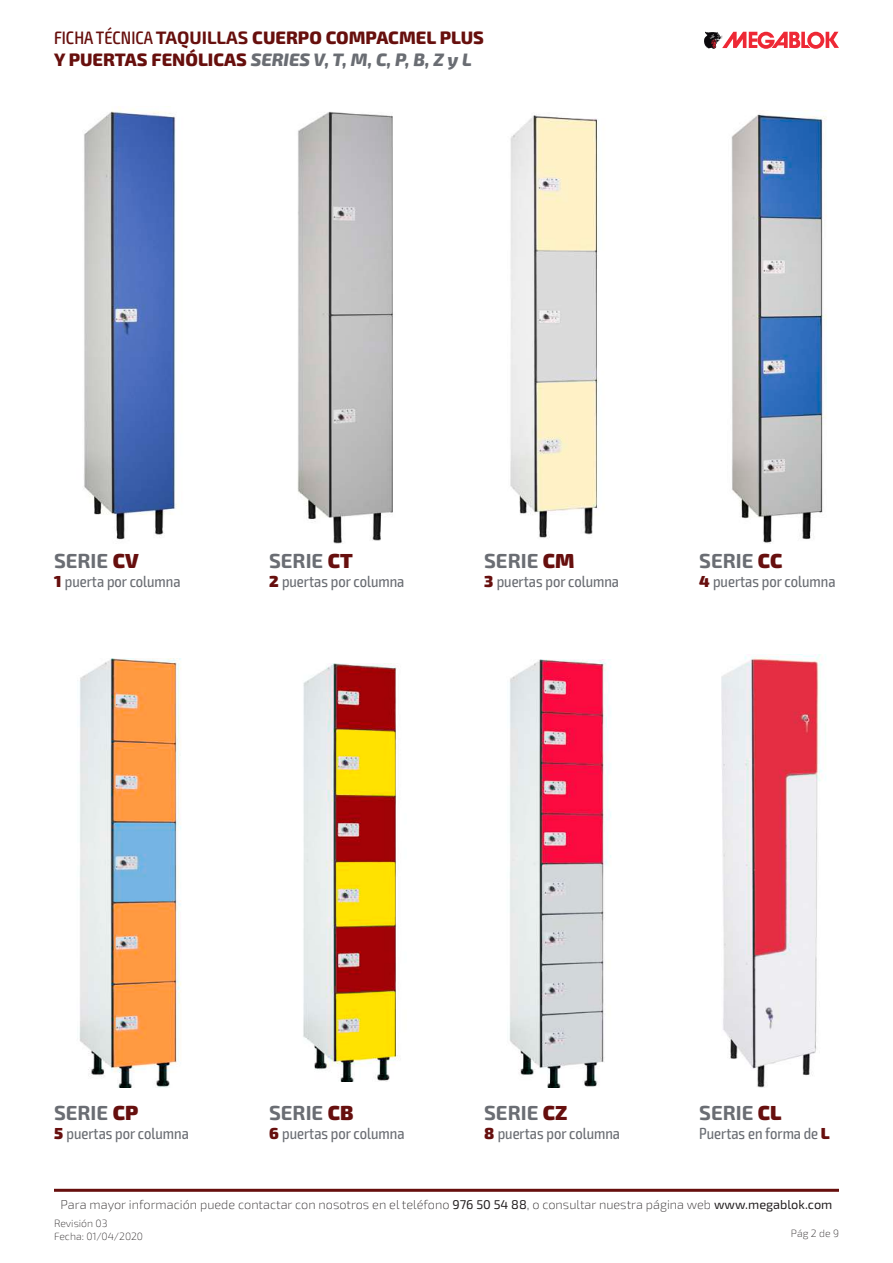
<style>
.page{position:relative;width:893px;height:1263px;background:#fff}
.page>*{position:absolute;margin:0;border:0;box-sizing:border-box;transform-origin:0 0}
.t1{font:700 20.4px "Exo 2";color:#6a6d73}
.t2{font:800 18px/21.6px "Exo 2";color:#670f0d}
.t3{font:condensed 16.05px "Exo 2";color:#6a6d73}
.t4{font:200 12.75px "Exo 2";color:#231f20}
.t5{font:200 10.5px/12.6px "Exo 2";color:#231f20}
.s1{font-weight:500;font-stretch:condensed}
.s2{font-weight:700}
.s3{font-style:italic;color:#6a6d73}
.s4{font-weight:900;color:#670f0e}
.s5{font-weight:900;font-stretch:normal;color:#670f0e}
.s6{font-weight:400}
</style>
<div class="page">
<hr style="left:54px;top:1189px;width:785px;height:3px;background:#670f0d">
<svg style="left:704px;top:32px;width:135px;height:17px"></svg>
<img style="left:84px;top:106px;width:95px;height:434px">
<img style="left:510px;top:114px;width:88px;height:425px">
<img style="left:509px;top:659px;width:102px;height:429px">
<img style="left:297px;top:111px;width:96px;height:432px">
<img style="left:731px;top:113px;width:96px;height:430px">
<img style="left:79px;top:658px;width:102px;height:430px">
<img style="left:303px;top:663px;width:94px;height:419px">
<img style="left:721px;top:654px;width:101px;height:434px">
<p class="t2" style="left:54px;top:28px;width:431px"><span class="s1">FICHA TÉCNICA</span> <span class="s2">TAQUILLAS</span> CUERPO COMPACMEL PLUS<br>Y PUERTAS FENÓLICAS <span class="s3">SERIES V, T, M, C, P, B, Z y L</span></p>
<p class="t1" style="left:54px;top:549px;width:86px">SERIE <span class="s4">CV</span></p>
<p class="t3" style="left:54px;top:572px;width:128px"><span class="s5">1</span> puerta por columna</p>
<p class="t1" style="left:269px;top:549px;width:85px">SERIE <span class="s4">CT</span></p>
<p class="t3" style="left:269px;top:572px;width:137px"><span class="s5">2</span> puertas por columna</p>
<p class="t1" style="left:484px;top:549px;width:92px">SERIE <span class="s4">CM</span></p>
<p class="t3" style="left:484px;top:572px;width:136px"><span class="s5">3</span> puertas por columna</p>
<p class="t1" style="left:699px;top:549px;width:85px">SERIE <span class="s4">CC</span></p>
<p class="t3" style="left:699px;top:572px;width:138px"><span class="s5">4</span> puertas por columna</p>
<p class="t1" style="left:54px;top:1100px;width:86px">SERIE <span class="s4">CP</span></p>
<p class="t3" style="left:54px;top:1124px;width:136px"><span class="s5">5</span> puertas por columna</p>
<p class="t1" style="left:269px;top:1100px;width:86px">SERIE <span class="s4">CB</span></p>
<p class="t3" style="left:269px;top:1124px;width:137px"><span class="s5">6</span> puertas por columna</p>
<p class="t1" style="left:484px;top:1100px;width:85px">SERIE <span class="s4">CZ</span></p>
<p class="t3" style="left:484px;top:1124px;width:137px"><span class="s5">8</span> puertas por columna</p>
<p class="t1" style="left:699px;top:1100px;width:84px">SERIE <span class="s4">CL</span></p>
<p class="t3" style="left:699px;top:1124px;width:132px">Puertas en forma de <span class="s5">L</span></p>
<p class="t4" style="left:60px;top:1197px;width:773px">Para mayor información puede contactar con nosotros en el teléfono <span class="s6">976 50 54 88</span>, o consultar nuestra página web <span class="s6">www.megablok.com</span></p>
<p class="t5" style="left:54px;top:1217px;width:91px">Revisión 03<br>Fecha: 01/04/2020</p>
<p class="t5" style="left:791px;top:1227px;width:50px">Pág 2 de 9</p>
</div>
